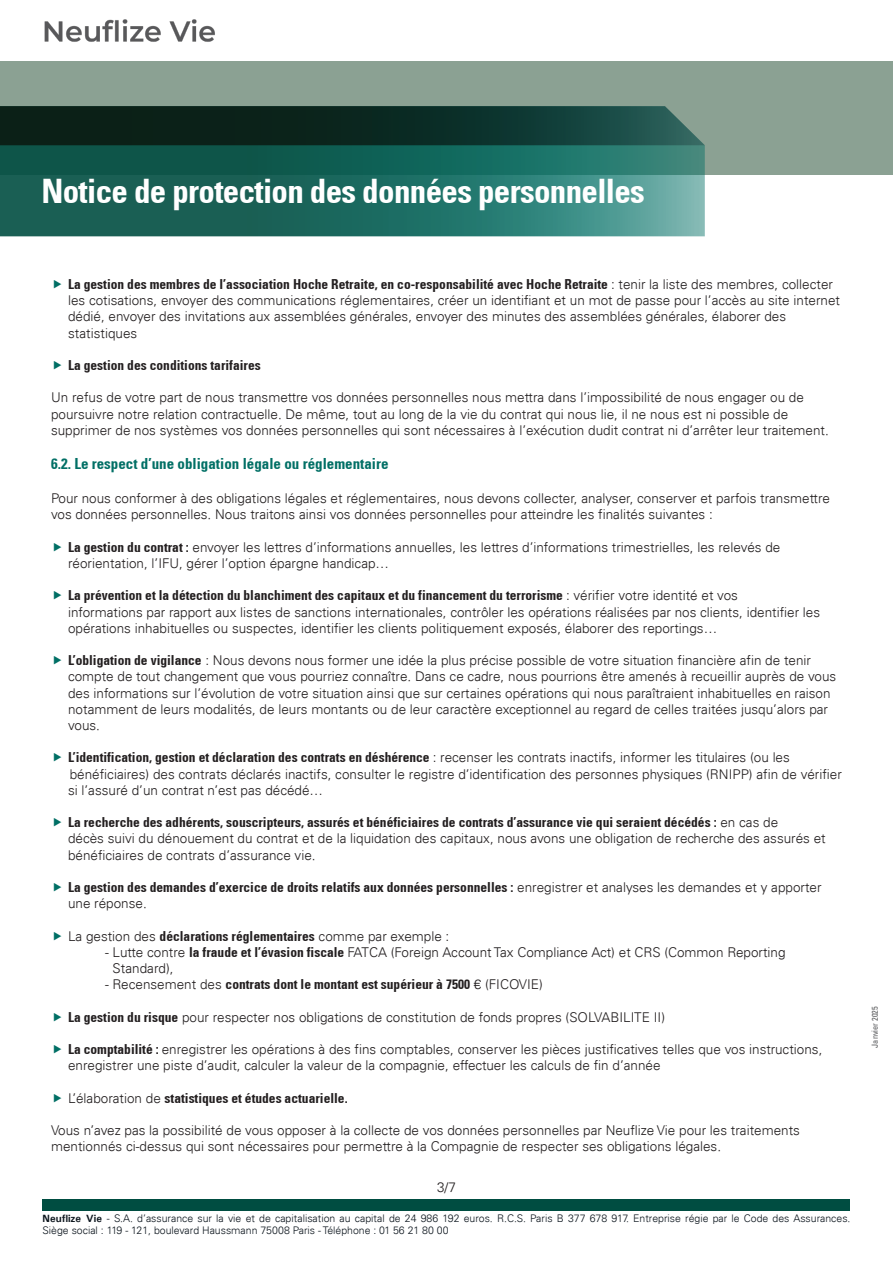
<style>
.page{position:relative;width:893px;height:1263px;background:#fff}
.page>*{position:absolute;margin:0;border:0;box-sizing:border-box;transform-origin:0 0}
.t1{font:700 condensed 33px "Univers";letter-spacing:-.02em;color:#fff}
.t2{font:700 condensed 15px "Univers";color:#006f65}
.t3{font:300 13.5px/16.2px "Univers 45";color:#231f20}
.t4{font:700 condensed 13.5px/16.2px "Univers";color:#231f20}
.t5{font:300 10.5px/12.6px "Univers 45";color:#0d161e}
.t6{font:condensed 8.25px "Univers";color:#57585a}
.s1{font-family:"Univers";font-weight:700;font-stretch:condensed}
.s2{font-family:"Univers 45";font-weight:300;font-stretch:normal}
.s3{font-family:"Univers";font-weight:700}
</style>
<div class="page">
<div style="left:43px;top:1199px;width:807px;height:11px;background:#004d41"></div>
<div style="left:0;top:62px;width:893px;height:113px;background:#8ba193"></div>
<svg style="left:0;top:145px;width:705px;height:91px;background:#236f65"></svg>
<svg style="left:0;top:106px;width:705px;height:39px;background:#12322a"></svg>
<img style="left:44px;top:19px;width:171px;height:23px">
<p class="t1" style="left:41px;top:171px;width:605px">Notice de protection des données personnelles</p>
<p class="t3" style="left:68px;top:276px;width:773px"><span class="s1">La gestion des membres de l’association Hoche Retraite, en co-responsabilité avec Hoche Retraite</span> : tenir la liste des membres, collecter les cotisations, envoyer des communications réglementaires, créer un identifiant et un mot de passe pour l’accès au site internet dédié, envoyer des invitations aux assemblées générales, envoyer des minutes des assemblées générales, élaborer des statistiques</p>
<p class="t4" style="left:68px;top:357px;width:194px">La gestion des conditions tarifaires</p>
<p class="t3" style="left:51px;top:389px;width:779px">Un refus de votre part de nous transmettre vos données personnelles nous mettra dans l’impossibilité de nous engager ou de poursuivre notre relation contractuelle. De même, tout au long de la vie du contrat qui nous lie, il ne nous est ni possible de supprimer de nos systèmes vos données personnelles qui sont nécessaires à l’exécution dudit contrat ni d’arrêter leur traitement.</p>
<p class="t2" style="left:51px;top:454px;width:339px">6.2. Le respect d’une obligation légale ou réglementaire</p>
<p class="t3" style="left:51px;top:490px;width:780px">Pour nous conformer à des obligations légales et réglementaires, nous devons collecter, analyser, conserver et parfois transmettre vos données personnelles. Nous traitons ainsi vos données personnelles pour atteindre les finalités suivantes :</p>
<p class="t3" style="left:68px;top:539px;width:714px"><span class="s1">La gestion du contrat :</span> envoyer les lettres d’informations annuelles, les lettres d’informations trimestrielles, les relevés de réorientation, l’IFU, gérer l’option épargne handicap…</p>
<p class="t3" style="left:68px;top:587px;width:754px"><span class="s1">La prévention et la détection du blanchiment des capitaux et du financement du terrorisme</span> : vérifier votre identité et vos<br>informations par rapport aux listes de sanctions internationales, contrôler les opérations réalisées par nos clients, identifier les opérations inhabituelles ou suspectes, identifier les clients politiquement exposés, élaborer des reportings…</p>
<p class="t3" style="left:68px;top:652px;width:770px"><span class="s1">L’obligation de vigilance</span> : Nous devons nous former une idée la plus précise possible de votre situation financière afin de tenir compte de tout changement que vous pourriez connaître. Dans ce cadre, nous pourrions être amenés à recueillir auprès de vous des informations sur l’évolution de votre situation ainsi que sur certaines opérations qui nous paraîtraient inhabituelles en raison notamment de leurs modalités, de leurs montants ou de leur caractère exceptionnel au regard de celles traitées jusqu’alors par vous.</p>
<p class="t3" style="left:68px;top:749px;width:775px"><span class="s1">L’identification, gestion et déclaration des contrats en déshérence</span> : recenser les contrats inactifs, informer les titulaires (ou les bénéficiaires) des contrats déclarés inactifs, consulter le registre d’identification des personnes physiques (RNIPP) afin de vérifier si l’assuré d’un contrat n’est pas décédé…</p>
<p class="t3" style="left:68px;top:814px;width:759px"><span class="s1">La recherche des adhérents, souscripteurs, assurés et bénéficiaires de contrats d’assurance vie qui seraient décédés :</span> en cas de<br>décès suivi du dénouement du contrat et de la liquidation des capitaux, nous avons une obligation de recherche des assurés et bénéficiaires de contrats d’assurance vie.</p>
<p class="t4" style="left:68px;top:879px;width:755px">La gestion des demandes d’exercice de droits relatifs aux données personnelles : <span class="s2">enregistrer et analyses les demandes et y apporter une réponse.</span></p>
<p class="t3" style="left:68px;top:928px;width:383px">La gestion des <span class="s1">déclarations réglementaires</span> comme par exemple :</p>
<p class="t3" style="left:113px;top:944px;width:675px;text-indent:-8px">- Lutte contre <span class="s1">la fraude et l’évasion fiscale</span> FATCA (Foreign Account Tax Compliance Act) et CRS (Common Reporting<br>Standard),</p>
<p class="t4" style="left:105px;top:976px;width:439px"><span class="s2">- Recensement des</span> contrats dont le montant est supérieur à 7500 <span class="s2">€ (FICOVIE)</span></p>
<p class="t3" style="left:68px;top:1009px;width:598px"><span class="s1">La gestion du risque</span> pour respecter nos obligations de constitution de fonds propres (SOLVABILITE II)</p>
<p class="t3" style="left:68px;top:1041px;width:756px"><span class="s1">La comptabilité :</span> enregistrer les opérations à des fins comptables, conserver les pièces justificatives telles que vos instructions, enregistrer une piste d’audit, calculer la valeur de la compagnie, effectuer les calculs de fin d’année</p>
<p class="t4" style="left:68px;top:1090px;width:281px"><span class="s2">L’élaboration de</span> statistiques et études actuarielle.</p>
<p class="t3" style="left:51px;top:1122px;width:750px">Vous n’avez pas la possibilité de vous opposer à la collecte de vos données personnelles par Neuflize Vie pour les traitements mentionnés ci-dessus qui sont nécessaires pour permettre à la Compagnie de respecter ses obligations légales.</p>
<p class="t3" style="left:437px;top:1179px;width:20px">3/7</p>
<p class="t5" style="left:43px;top:1212px;width:809px"><span class="s3">Neuflize Vie</span> - S.A. d’assurance sur la vie et de capitalisation au capital de 24 986 192 euros. R.C.S. Paris B 377 678 917. Entreprise régie par le Code des Assurances.<br>Siège social : 119 - 121, boulevard Haussmann 75008 Paris - Téléphone : 01 56 21 80 00</p>
<p class="t6" style="left:870px;top:1048px;width:43px;rotate:-90deg">Janvier 2025</p>
</div>
